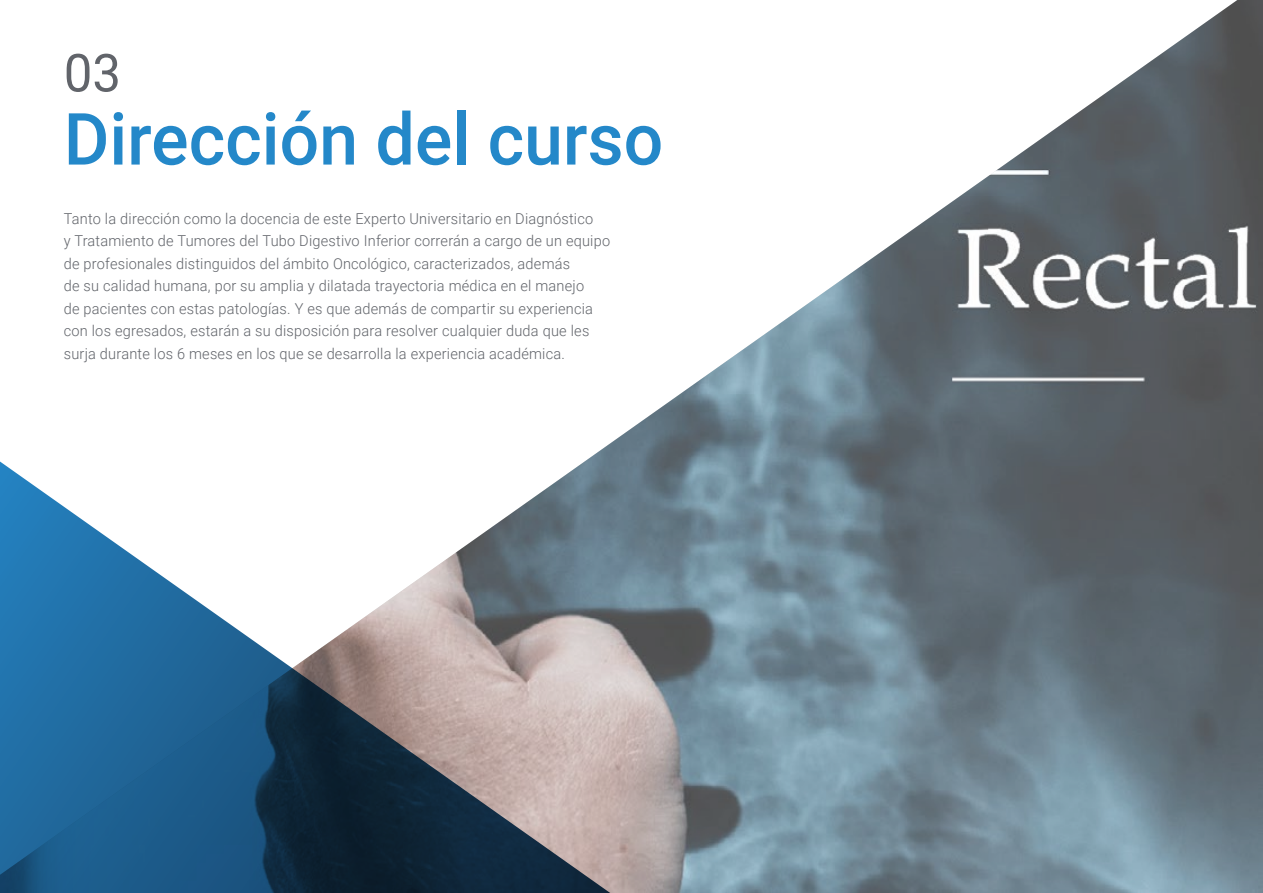
<style>
.page{position:relative;width:1263px;height:893px;background:#fff}
.page>*{position:absolute;margin:0;border:0;box-sizing:border-box;transform-origin:0 0}
.t1{font:500 72px "Roboto";color:#2488c9}
.t2{font:52.5px "Roboto";color:#61646a}
.t3{font:300 15px/22.5px "Roboto";letter-spacing:.015em;color:#61646a}
</style>
<div class="page">
<img style="left:606px;top:0;width:657px;height:893px">
<svg style="left:0;top:446px;width:640px;height:447px"></svg>
<h2 class="t2" style="left:64px;top:36px;width:59px">03</h2>
<h1 class="t1" style="left:64px;top:89px;width:601px">Dirección del curso</h1>
<p class="t3" style="left:64px;top:207px;width:548px">Tanto la dirección como la docencia de este Experto Universitario en Diagnóstico<br>y Tratamiento de Tumores del Tubo Digestivo Inferior correrán a cargo de un equipo de profesionales distinguidos del ámbito Oncológico, caracterizados, además<br>de su calidad humana, por su amplia y dilatada trayectoria médica en el manejo<br>de pacientes con estas patologías. Y es que además de compartir su experiencia con los egresados, estarán a su disposición para resolver cualquier duda que les surja durante los 6 meses en los que se desarrolla la experiencia académica.</p>
</div>
